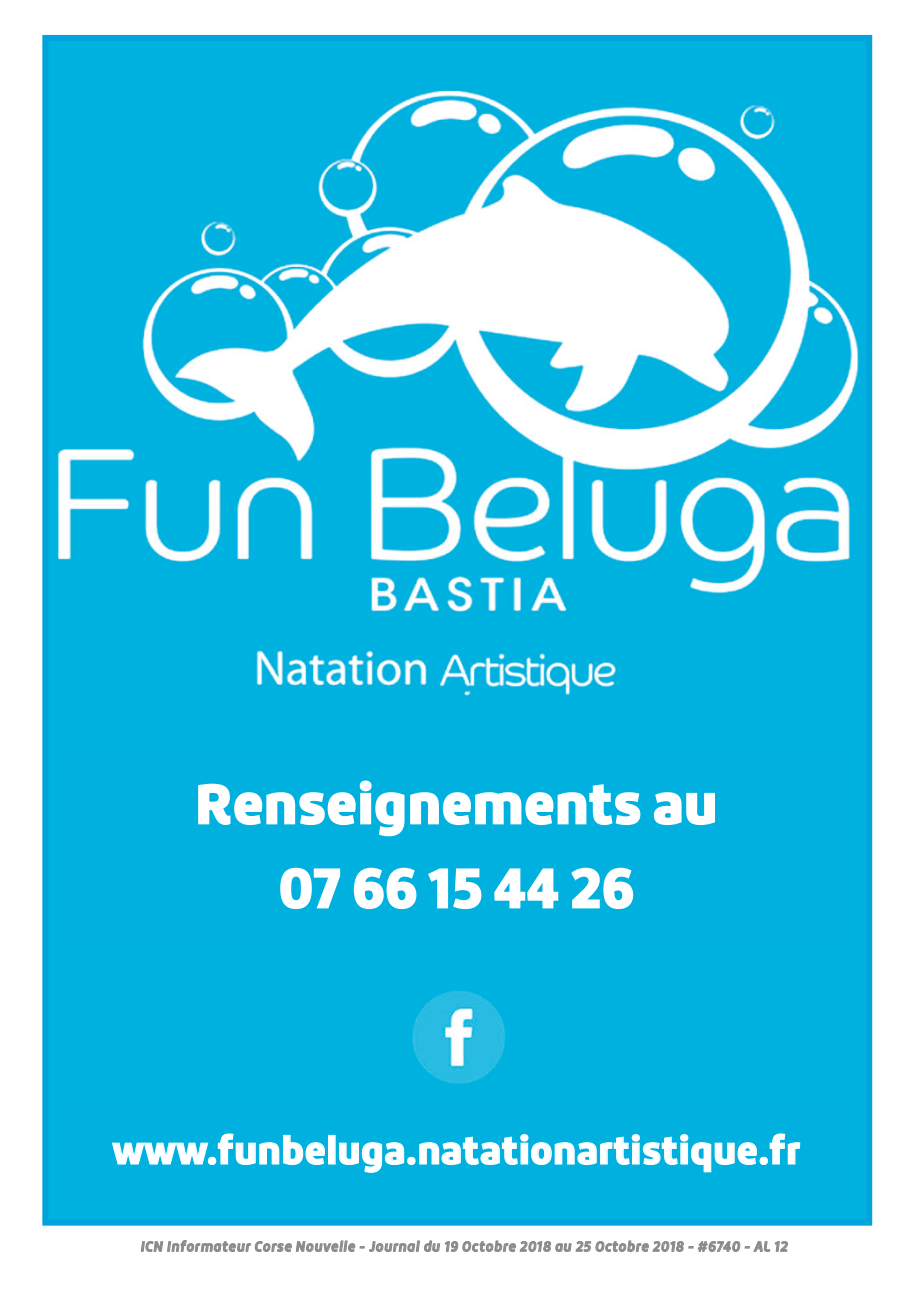
<style>
.page{position:relative;width:915px;height:1297px;background:#fff}
.page>*{position:absolute;margin:0;border:0;box-sizing:border-box;transform-origin:0 0}
.t1{font:900 54px/84px "Roihu";color:#fff;text-align:center}
.t2{font:900 37.5px "Roihu";color:#fff}
.t3{font:italic 700 13.5px "Roihu";letter-spacing:.055em;color:#888a89;scale:.95 1}
</style>
<div class="page">
<svg style="left:141px;top:1240px;width:646px;height:12px"></svg>
<img style="left:49px;top:42px;width:815px;height:1176px">
<div style="left:42px;top:35px;width:829px;height:1190px;border:6px solid #00a3db"></div>
<div style="left:59px;top:749px;width:793px;height:205px;background:#00b1df"></div>
<svg style="left:198px;top:780px;width:443px;height:57px"></svg>
<svg style="left:653px;top:792px;width:62px;height:34px"></svg>
<svg style="left:280px;top:867px;width:61px;height:43px"></svg>
<svg style="left:353px;top:867px;width:64px;height:43px"></svg>
<svg style="left:428px;top:868px;width:54px;height:42px"></svg>
<svg style="left:494px;top:868px;width:65px;height:41px"></svg>
<svg style="left:571px;top:867px;width:62px;height:43px"></svg>
<div style="left:59px;top:1103px;width:793px;height:102px;background:#00b1df"></div>
<svg style="left:112px;top:1142px;width:97px;height:23px"></svg>
<div style="left:208px;top:1157px;width:8px;height:8px;border:1px solid #fff;border-radius:50%"></div>
<svg style="left:217px;top:1133px;width:108px;height:32px"></svg>
<div style="left:328px;top:1135px;width:7px;height:29px;border:1px solid #fff"></div>
<svg style="left:339px;top:1142px;width:65px;height:31px"></svg>
<div style="left:407px;top:1157px;width:8px;height:8px;border:1px solid #fff;border-radius:50%"></div>
<svg style="left:419px;top:1134px;width:338px;height:39px"></svg>
<div style="left:759px;top:1157px;width:8px;height:8px;border:1px solid #fff;border-radius:50%"></div>
<svg style="left:769px;top:1133px;width:31px;height:32px"></svg>
<h1 class="t1" style="left:195px;top:763px;width:523px">Renseignements au<br>07 66 15 44 26</h1>
<h2 class="t2" style="left:112px;top:1129px;width:690px">www.funbeluga.natationartistique.fr</h2>
<p class="t3" style="left:140px;top:1239px;width:682px">ICN Informateur Corse Nouvelle - Journal du 19 Octobre 2018 au 25 Octobre 2018 - #6740 - AL 12</p>
</div>
